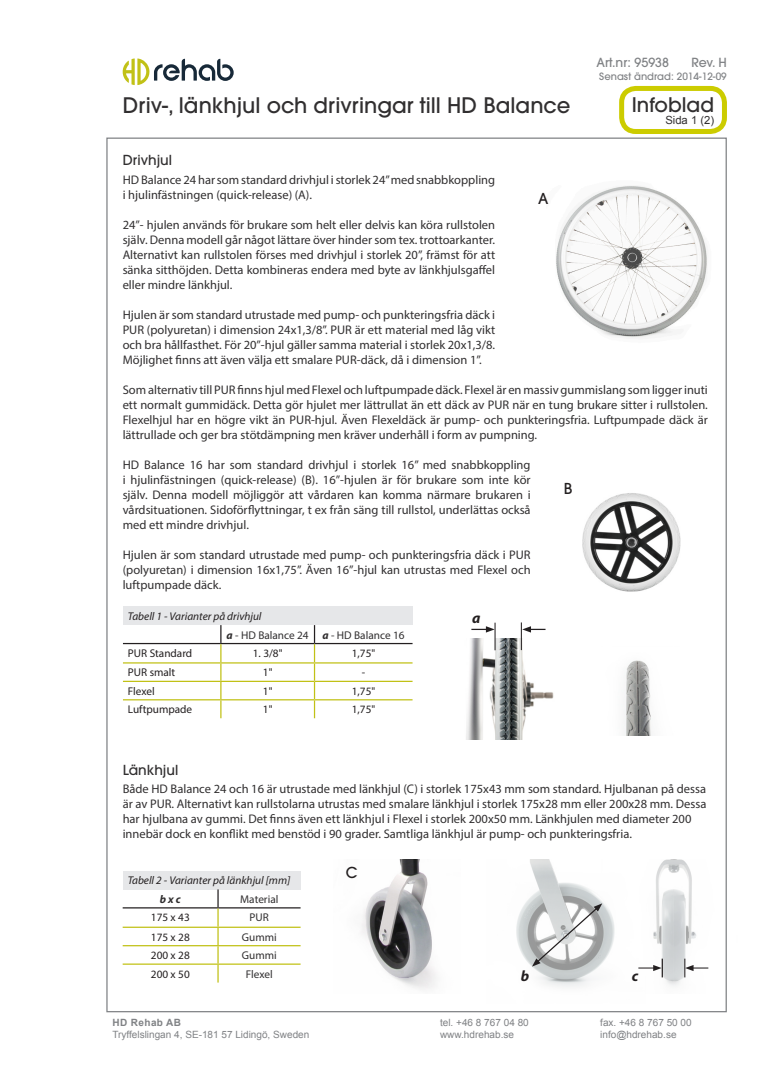
<style>
.page{position:relative;width:780px;height:1088px;background:#fff}
.page>*{position:absolute;margin:0;border:0;box-sizing:border-box;transform-origin:0 0}
.t1{font:500 21.25px "ITC Avant Garde Pro";color:#312f30}
.t2{font:500 20px "ITC Avant Garde Pro";color:#312f30}
.t3{font:500 15px "ITC Avant Garde Pro";color:#231f20}
.t4{font:italic 700 15px "Myriad Pro";color:#231f20}
.Rubrik{font:500 13.75px "ITC Avant Garde Pro";color:#312f30}
.t5{font:12.5px/15px "Myriad Pro";color:#312f30;text-align:justify}
.t6{font:500 12.5px "ITC Avant Garde Pro";color:#808285}
.t7{font:11.25px "Myriad Pro";color:#231f20}
.t8{font:italic 11.25px/18.5px "Myriad Pro";color:#231f20}
.t9{font:11.25px "Myriad Pro";color:#312f30}
.t10{font:11.25px "Arial";color:#312f30}
.t11{font:10px "Arial";color:#808285}
.t12{font:500 10px "ITC Avant Garde Pro";color:#808285}
.t13{font:700 10px "Arial";letter-spacing:.04em;color:#808285}
.s1{font-weight:700;font-style:italic}
.s2{font-weight:700;color:#312f30}
</style>
<div class="page">
<svg style="left:123px;top:58px;width:111px;height:27px"></svg>
<div style="left:619px;top:86px;width:108px;height:48px;border:5px solid #cc0;border-radius:14px"></div>
<div style="left:123px;top:871px;width:177px;height:18px;background:#e6e7e9"></div>
<hr style="left:123px;top:907px;width:95px;height:1px;background:#231f20">
<hr style="left:218px;top:907px;width:82px;height:1px;background:#231f20">
<hr style="left:123px;top:926px;width:95px;height:2px;background:#c1c116">
<hr style="left:218px;top:926px;width:82px;height:2px;background:#c1c116">
<hr style="left:123px;top:945px;width:95px;height:1px;background:#c1c116">
<hr style="left:218px;top:945px;width:82px;height:1px;background:#c1c116">
<hr style="left:123px;top:963px;width:95px;height:2px;background:#c1c116">
<hr style="left:218px;top:963px;width:82px;height:2px;background:#c1c116">
<svg style="left:217px;top:889px;width:2px;height:93px"></svg>
<div style="left:123px;top:607px;width:289px;height:18px;background:#e6e7e9"></div>
<hr style="left:123px;top:643px;width:98px;height:1px;background:#231f20">
<hr style="left:314px;top:643px;width:98px;height:1px;background:#231f20">
<hr style="left:123px;top:662px;width:98px;height:1px;background:#c1c116">
<hr style="left:221px;top:662px;width:93px;height:1px;background:#c1c116">
<hr style="left:314px;top:662px;width:98px;height:1px;background:#c1c116">
<hr style="left:123px;top:681px;width:98px;height:1px;background:#c1c116">
<hr style="left:221px;top:681px;width:93px;height:1px;background:#c1c116">
<hr style="left:314px;top:681px;width:98px;height:1px;background:#c1c116">
<hr style="left:123px;top:699px;width:98px;height:1px;background:#c1c116">
<hr style="left:221px;top:699px;width:93px;height:1px;background:#c1c116">
<hr style="left:314px;top:699px;width:98px;height:1px;background:#c1c116">
<hr style="left:221px;top:643px;width:93px;height:1px;background:#231f20">
<svg style="left:220px;top:625px;width:1px;height:93px"></svg>
<svg style="left:314px;top:625px;width:1px;height:93px"></svg>
<img style="left:582px;top:493px;width:99px;height:99px">
<img style="left:556px;top:185px;width:151px;height:153px">
<img style="left:466px;top:639px;width:88px;height:100px">
<img style="left:624px;top:660px;width:27px;height:75px">
<img style="left:361px;top:860px;width:75px;height:130px">
<img style="left:653px;top:859px;width:74px;height:134px">
<img style="left:516px;top:859px;width:99px;height:128px">
<svg style="left:532px;top:903px;width:70px;height:63px"></svg>
<svg style="left:684px;top:958px;width:24px;height:19px"></svg>
<svg style="left:638px;top:958px;width:25px;height:19px"></svg>
<svg style="left:471px;top:623px;width:24px;height:27px"></svg>
<svg style="left:521px;top:622px;width:24px;height:28px"></svg>
<p class="t6" style="left:596px;top:55px;width:74px">Art.nr: 95938</p>
<p class="t6" style="left:691px;top:55px;width:37px">Rev. H</p>
<p class="t1" style="left:123px;top:91px;width:449px">Driv-, länkhjul och drivringar till HD Balance</p>
<p class="t12" style="left:599px;top:70px;width:129px">Senast ändrad: 2014-12-09</p>
<p class="t2" style="left:631px;top:92px;width:84px">Infoblad</p>
<p class="t10" style="left:665px;top:113px;width:50px">Sida 1 (2)</p>
<p class="Rubrik" style="left:123px;top:151px;width:51px">Drivhjul</p>
<p class="t5" style="left:123px;top:172px;width:374px">HD Balance 24 har som standard drivhjul i storlek 24” med snabbkoppling i hjulinfästningen (quick-release) (A).</p>
<p class="t5" style="left:123px;top:217px;width:374px">24”- hjulen används för brukare som helt eller delvis kan köra rullstolen själv. Denna modell går något lättare över hinder som tex. trottoarkanter.</p>
<p class="t5" style="left:123px;top:247px;width:374px">Alternativt kan rullstolen förses med drivhjul i storlek 20”, främst för att sänka sitthöjden. Detta kombineras endera med byte av länkhjulsgaffel eller mindre länkhjul.</p>
<p class="t5" style="left:123px;top:307px;width:374px">Hjulen är som standard utrustade med pump- och punkteringsfria däck i PUR (polyuretan) i dimension 24x1,3/8”. PUR är ett material med låg vikt och bra hållfasthet. För 20”-hjul gäller samma material i storlek 20x1,3/8.<br>Möjlighet finns att även välja ett smalare PUR-däck, då i dimension 1”.</p>
<p class="t5" style="left:123px;top:382px;width:586px">Som alternativ till PUR finns hjul med Flexel och luftpumpade däck. Flexel är en massiv gummislang som ligger inuti ett normalt gummidäck. Detta gör hjulet mer lättrullat än ett däck av PUR när en tung brukare sitter i rullstolen.<br>Flexelhjul har en högre vikt än PUR-hjul. Även Flexeldäck är pump- och punkteringsfria. Luftpumpade däck är lättrullade och ger bra stötdämpning men kräver underhåll i form av pumpning.</p>
<p class="t5" style="left:123px;top:457px;width:409px">HD Balance 16 har som standard drivhjul i storlek 16” med snabbkoppling i hjulinfästningen (quick-release) (B). 16”-hjulen är för brukare som inte kör själv. Denna modell möjliggör att vårdaren kan komma närmare brukaren i vårdsituationen. Sidoförflyttningar, t ex från säng till rullstol, underlättas också med ett mindre drivhjul.</p>
<p class="t5" style="left:123px;top:547px;width:409px">Hjulen är som standard utrustade med pump- och punkteringsfria däck i PUR (polyuretan) i dimension 16x1,75”. Även 16”-hjul kan utrustas med Flexel och luftpumpade däck.</p>
<p class="t3" style="left:538px;top:189px;width:12px">A</p>
<p class="t3" style="left:563px;top:479px;width:10px">B</p>
<p class="t8" style="left:128px;top:607px;width:135px">Tabell 1 - Varianter på drivhjul</p>
<p class="t9" style="left:227px;top:628px;width:84px"><span class="s1">a</span> - HD Balance 24</p>
<p class="t9" style="left:322px;top:628px;width:84px"><span class="s1">a</span> - HD Balance 16</p>
<p class="t7" style="left:128px;top:646px;width:66px">PUR Standard</p>
<p class="t7" style="left:253px;top:646px;width:31px">1. 3/8"</p>
<p class="t7" style="left:352px;top:646px;width:25px">1,75"</p>
<p class="t7" style="left:128px;top:666px;width:49px">PUR smalt</p>
<p class="t7" style="left:263px;top:666px;width:11px">1"</p>
<p class="t7" style="left:362px;top:666px;width:5px">-</p>
<p class="t7" style="left:128px;top:684px;width:28px">Flexel</p>
<p class="t7" style="left:263px;top:684px;width:11px">1"</p>
<p class="t7" style="left:352px;top:684px;width:25px">1,75"</p>
<p class="t7" style="left:128px;top:702px;width:66px">Luftpumpade</p>
<p class="t7" style="left:263px;top:702px;width:11px">1"</p>
<p class="t7" style="left:352px;top:702px;width:25px">1,75"</p>
<p class="t4" style="left:472px;top:608px;width:10px">a</p>
<p class="Rubrik" style="left:123px;top:761px;width:57px">Länkhjul</p>
<p class="t5" style="left:123px;top:781px;width:585px;text-align:left">Både HD Balance 24 och 16 är utrustade med länkhjul (C) i storlek 175x43 mm som standard. Hjulbanan på dessa är av PUR. Alternativt kan rullstolarna utrustas med smalare länkhjul i storlek 175x28 mm eller 200x28 mm. Dessa har hjulbana av gummi. Det finns även ett länkhjul i Flexel i storlek 200x50 mm. Länkhjulen med diameter 200 innebär dock en konflikt med benstöd i 90 grader. Samtliga länkhjul är pump- och punkteringsfria.</p>
<p class="t8" style="left:160px;top:871px;width:132px;text-indent:-32px">Tabell 2 - Varianter på länkhjul [mm] <span class="s2">b x c</span></p>
<p class="t3" style="left:346px;top:863px;width:13px">C</p>
<p class="t9" style="left:240px;top:892px;width:40px">Material</p>
<p class="t7" style="left:151px;top:910px;width:40px">175 x 43</p>
<p class="t9" style="left:250px;top:910px;width:21px">PUR</p>
<p class="t7" style="left:151px;top:930px;width:40px">175 x 28</p>
<p class="t9" style="left:242px;top:930px;width:36px">Gummi</p>
<p class="t7" style="left:151px;top:948px;width:40px">200 x 28</p>
<p class="t9" style="left:242px;top:948px;width:36px">Gummi</p>
<p class="t7" style="left:151px;top:967px;width:40px">200 x 50</p>
<p class="t9" style="left:246px;top:967px;width:28px">Flexel</p>
<p class="t13" style="left:112px;top:1015px;width:70px">HD Rehab AB</p>
<p class="t11" style="left:112px;top:1028px;width:198px">Tryffelslingan 4, SE-181 57 Lidingö, Sweden</p>
<p class="t4" style="left:520px;top:966px;width:10px">b</p>
<p class="t4" style="left:631px;top:966px;width:8px">c</p>
<p class="t11" style="left:440px;top:1015px;width:90px">tel. +46 8 767 04 80</p>
<p class="t11" style="left:600px;top:1015px;width:93px">fax. +46 8 767 50 00</p>
<p class="t11" style="left:440px;top:1028px;width:75px">www.hdrehab.se</p>
<p class="t11" style="left:600px;top:1028px;width:78px">info@hdrehab.se</p>
</div>
